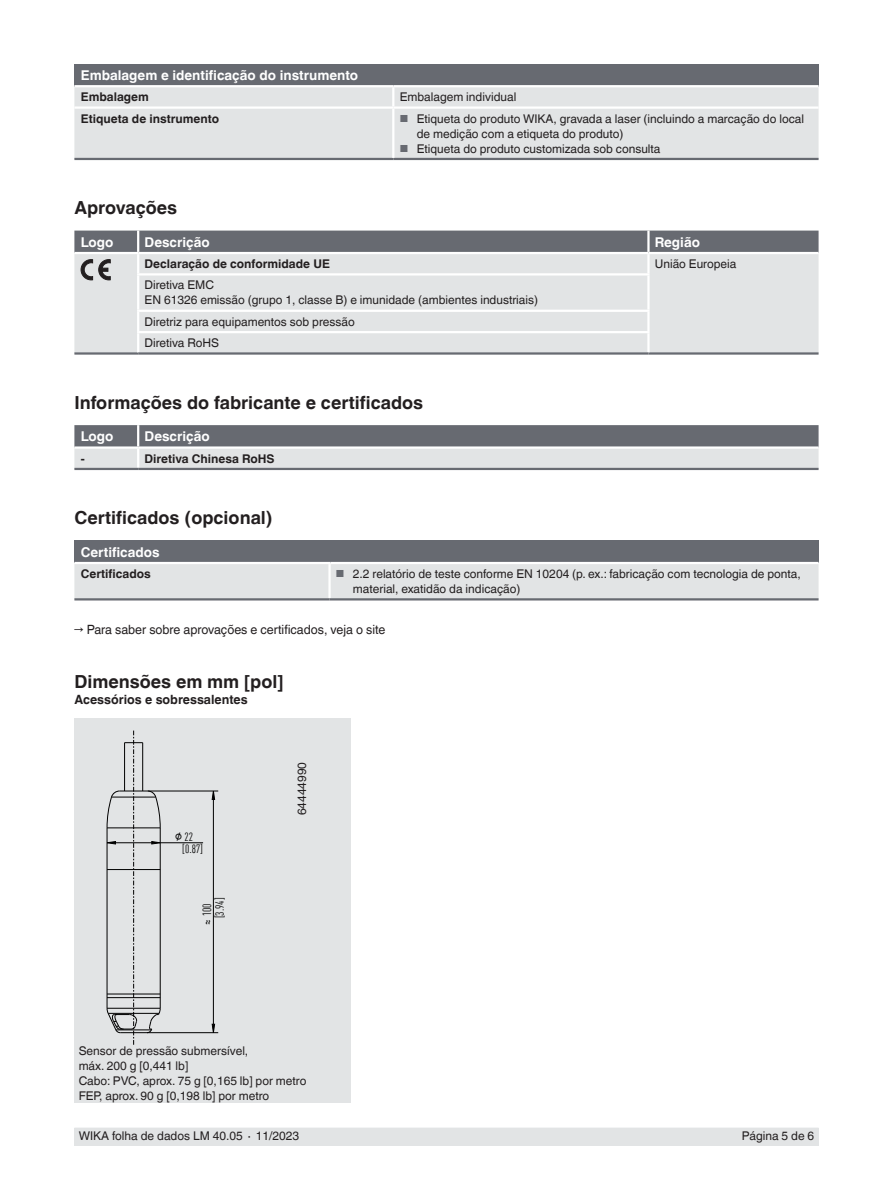
<style>
.page{position:relative;width:893px;height:1188px;background:#fff}
.page>*{position:absolute;margin:0;border:0;box-sizing:border-box;transform-origin:0 0}
.t1{font:700 18px "Helvetica World";color:#231f20}
.t2{font:700 13.5px "Helvetica World";color:#fff}
.t3{font:12.75px "Helvetica World";color:#231f20}
.t4{font:700 12.75px "Helvetica World";color:#231f20}
.t5{font:12px/15px "Helvetica World";color:#231f20}
.t6{font:700 12px "Helvetica World";color:#231f20}
.t7{font:11.85px/12.8px "DIN Cond";color:#000}
.s1{font-size:10.2px;color:#676a71}
</style>
<div class="page">
<div style="left:74px;top:1128px;width:745px;height:17px;background:#e2e4e5"></div>
<div style="left:74px;top:64px;width:745px;height:22px;background:#676a71"></div>
<div style="left:74px;top:87px;width:745px;height:71px;background:#e2e4e5"></div>
<svg style="left:392px;top:87px;width:2px;height:19px"></svg>
<hr style="left:74px;top:85px;width:319px;height:2px;background:#fff">
<hr style="left:393px;top:85px;width:426px;height:2px;background:#fff">
<hr style="left:74px;top:158px;width:319px;height:2px;background:#676a71">
<hr style="left:393px;top:158px;width:426px;height:2px;background:#676a71">
<hr style="left:74px;top:106px;width:319px;height:3px;background:#fff">
<hr style="left:393px;top:106px;width:426px;height:3px;background:#fff">
<hr style="left:392px;top:109px;width:2px;height:49px;background:#fff">
<div style="left:74px;top:280px;width:745px;height:72px;background:#e2e4e5"></div>
<hr style="left:74px;top:352px;width:64px;height:3px;background:#676a71">
<hr style="left:648px;top:352px;width:171px;height:3px;background:#676a71">
<hr style="left:137px;top:276px;width:2px;height:34px;background:#fff">
<svg style="left:137px;top:312px;width:2px;height:40px"></svg>
<hr style="left:647px;top:276px;width:3px;height:34px;background:#fff">
<hr style="left:137px;top:310px;width:513px;height:2px;background:#fff">
<hr style="left:647px;top:312px;width:3px;height:19px;background:#fff">
<hr style="left:647px;top:333px;width:3px;height:19px;background:#fff">
<hr style="left:137px;top:331px;width:513px;height:2px;background:#fff">
<hr style="left:138px;top:352px;width:510px;height:3px;background:#676a71">
<svg style="left:74px;top:231px;width:745px;height:49px;background:#aeb1b4"></svg>
<svg style="left:74px;top:425px;width:745px;height:43px;background:#a6a8ac"></svg>
<hr style="left:74px;top:468px;width:64px;height:2px;background:#676a71">
<hr style="left:138px;top:468px;width:681px;height:2px;background:#676a71">
<hr style="left:137px;top:425px;width:2px;height:21px;background:#fff">
<div style="left:74px;top:541px;width:745px;height:22px;background:#676a71"></div>
<div style="left:74px;top:564px;width:745px;height:34px;background:#e2e4e5"></div>
<hr style="left:74px;top:562px;width:257px;height:2px;background:#fff">
<hr style="left:331px;top:562px;width:488px;height:2px;background:#fff">
<hr style="left:328px;top:564px;width:3px;height:34px;background:#fff">
<hr style="left:74px;top:598px;width:256px;height:3px;background:#676a71">
<hr style="left:330px;top:598px;width:489px;height:3px;background:#676a71">
<div style="left:74px;top:718px;width:277px;height:385px;background:#e2e4e5"></div>
<svg style="left:211px;top:790px;width:4px;height:10px"></svg>
<svg style="left:211px;top:1023px;width:4px;height:9px"></svg>
<hr style="left:147px;top:1032px;width:71px;height:1px;background:#000">
<hr style="left:160px;top:843px;width:43px;height:1px;background:#000">
<hr style="left:213px;top:799px;width:1px;height:225px;background:#000">
<hr style="left:148px;top:791px;width:70px;height:1px;background:#000">
<svg style="left:106px;top:731px;width:55px;height:314px"></svg>
<p class="t2" style="left:81px;top:67px;width:279px">Embalagem e identificação do instrumento</p>
<p class="t6" style="left:81px;top:90px;width:70px">Embalagem</p>
<p class="t5" style="left:400px;top:90px;width:118px">Embalagem individual</p>
<p class="t6" style="left:81px;top:111px;width:140px">Etiqueta de instrumento</p>
<p class="t5" style="left:417px;top:111px;width:389px;text-indent:-17px"><span class="s1">■</span> Etiqueta do produto WIKA, gravada a laser (incluindo a marcação do local de medição com a etiqueta do produto)</p>
<p class="t5" style="left:400px;top:141px;width:262px"><span class="s1">■</span> Etiqueta do produto customizada sob consulta</p>
<h1 class="t1" style="left:74px;top:197px;width:104px">Aprovações</h1>
<p class="t2" style="left:81px;top:234px;width:34px">Logo</p>
<p class="t2" style="left:145px;top:234px;width:67px">Descrição</p>
<p class="t2" style="left:655px;top:234px;width:47px">Região</p>
<p class="t6" style="left:145px;top:257px;width:187px">Declaração de conformidade UE</p>
<p class="t5" style="left:655px;top:256px;width:83px">União Europeia</p>
<p class="t5" style="left:145px;top:278px;width:395px">Diretiva EMC<br>EN 61326 emissão (grupo 1, classe B) e imunidade (ambientes industriais)</p>
<p class="t5" style="left:145px;top:311px;width:212px;line-height:21.3px">Diretriz para equipamentos sob pressão<br>Diretiva RoHS</p>
<h1 class="t1" style="left:74px;top:392px;width:350px">Informações do fabricante e certificados</h1>
<p class="t2" style="left:81px;top:429px;width:34px">Logo</p>
<p class="t2" style="left:145px;top:429px;width:67px">Descrição</p>
<p class="t6" style="left:81px;top:451px;width:5px">-</p>
<p class="t6" style="left:145px;top:451px;width:132px">Diretiva Chinesa RoHS</p>
<h1 class="t1" style="left:74px;top:507px;width:200px">Certificados (opcional)</h1>
<p class="t2" style="left:81px;top:544px;width:80px">Certificados</p>
<p class="t6" style="left:81px;top:567px;width:72px">Certificados</p>
<p class="t5" style="left:353px;top:566px;width:449px;text-indent:-17px"><span class="s1">■</span> 2.2 relatório de teste conforme EN 10204 (p. ex.: fabricação com tecnologia de ponta, material, exatidão da indicação)</p>
<p class="t3" style="left:74px;top:622px;width:313px">→ Para saber sobre aprovações e certificados, veja o site</p>
<h1 class="t1" style="left:74px;top:671px;width:210px">Dimensões em mm [pol]</h1>
<p class="t4" style="left:74px;top:692px;width:175px">Acessórios e sobressalentes</p>
<p class="t7" style="left:182px;top:830px;width:22px;text-indent:-8px">⌀ 22 [0.87]</p>
<p class="t7" style="left:201px;top:918px;width:22px;text-indent:-8px;rotate:-90deg">≈ 100 [3.94]</p>
<p class="t5" style="left:295px;top:815px;width:55px;rotate:-90deg">64444990</p>
<p class="t5" style="left:79px;top:1043px;width:229px">Sensor de pressão submersível,<br>máx. 200 g [0,441 lb]<br>Cabo: PVC, aprox. 75 g [0,165 lb] por metro<br>FEP, aprox. 90 g [0,198 lb] por metro</p>
<p class="t5" style="left:79px;top:1129px;width:222px">WIKA folha de dados LM 40.05 ∙ 11/2023</p>
<p class="t5" style="left:742px;top:1129px;width:74px">Página 5 de 6</p>
</div>
